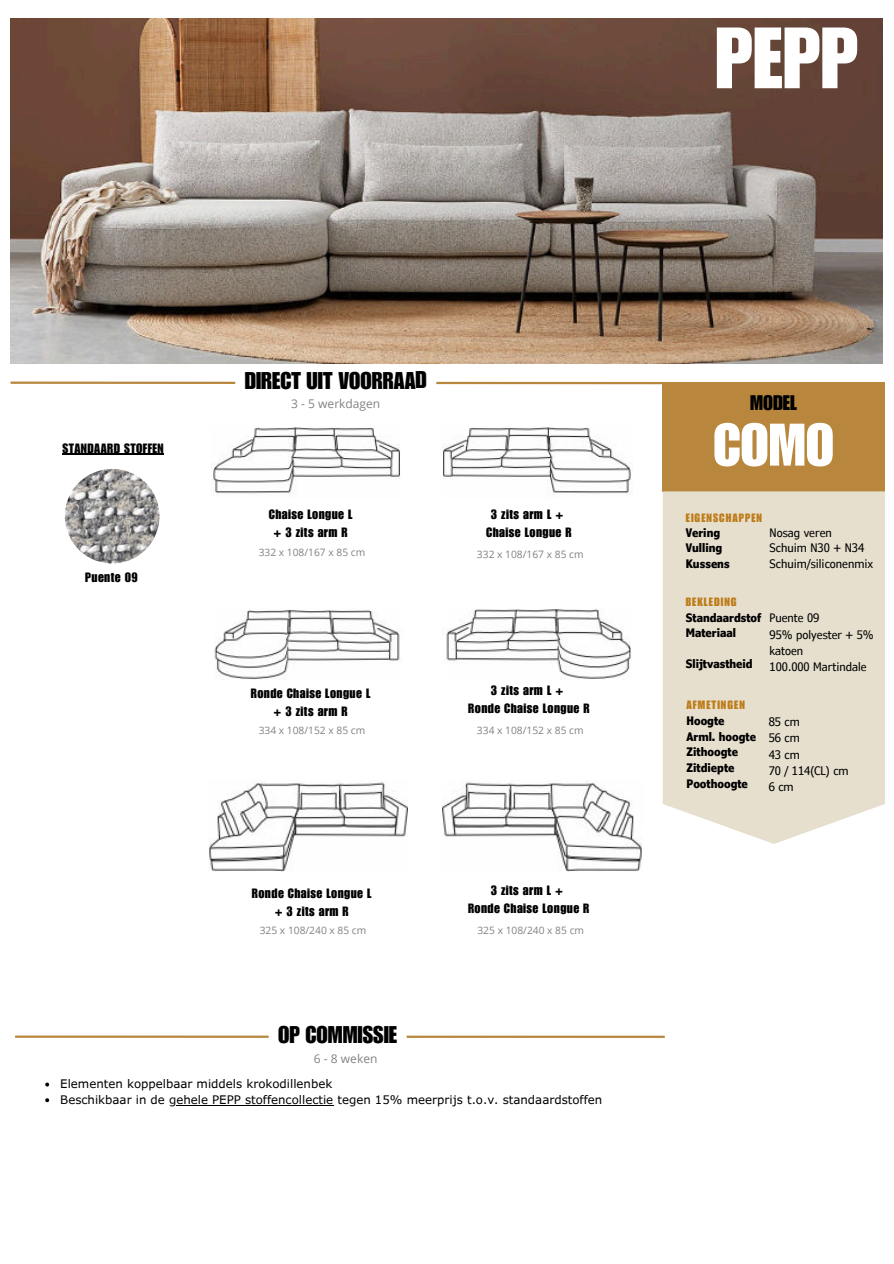
<style>
.page{position:relative;width:894px;height:1264px;background:#fff}
.page>*{position:absolute;margin:0;border:0;box-sizing:border-box;transform-origin:0 0}
.t1{font:85.05px "Impact LT Std";color:#fff}
.t2{font:58.65px "Impact LT Std";color:#fff}
.t3{font:23.55px "Impact LT Std";color:#000}
.t4{font:20.55px "Impact LT Std";color:#000}
.t5{font:13.2px/17.5px "Impact LT Std";letter-spacing:.03em;color:#000;text-align:center}
.t6{font:12px "Open Sans";color:#808285}
.t7{font:11.7px/15.6px "Verdana Pro";color:#000}
.t8{font:condensed 11.7px/16.2px "Verdana Pro";color:#000}
.t9{font:700 condensed 11.7px/15.6px "Verdana Pro";color:#000}
.t10{font:11.7px "Impact LT Std";letter-spacing:.09em;color:#bd7b17}
.t11{font:10.2px "Open Sans";color:#808285}
</style>
<div class="page">
<img style="left:11px;top:18px;width:870px;height:346px">
<hr style="left:11px;top:381px;width:651px;height:3px;background:#b8873d">
<svg style="left:235px;top:381px;width:201px;height:3px"></svg>
<div style="left:662px;top:382px;width:222px;height:110px;background:#b8873d"></div>
<div style="left:662px;top:491px;width:222px;height:352px;background:#e6dfce"></div>
<img style="left:65px;top:469px;width:94px;height:94px;border-radius:50%">
<hr style="left:15px;top:1035px;width:649px;height:2px;background:#b8873d">
<img style="left:446px;top:609px;width:184px;height:70px">
<img style="left:214px;top:610px;width:188px;height:70px">
<img style="left:443px;top:427px;width:189px;height:67px">
<img style="left:211px;top:427px;width:189px;height:67px">
<img style="left:443px;top:781px;width:199px;height:91px">
<img style="left:209px;top:781px;width:198px;height:91px">
<hr style="left:62px;top:454px;width:102px;height:1px;background:#000">
<div style="left:269px;top:1022px;width:137px;height:33px;background:#fff;border-radius:8px"></div>
<svg style="left:45px;top:1082px;width:4px;height:4px"></svg>
<svg style="left:45px;top:1098px;width:4px;height:4px"></svg>
<hr style="left:169px;top:1105px;width:164px;height:1px;background:#000">
<h1 class="t1" style="left:714px;top:9px;width:145px">PEPP</h1>
<h3 class="t3" style="left:244px;top:367px;width:184px">DIRECT UIT VOORRAAD</h3>
<p class="t5" style="left:62px;top:439px;width:103px">STANDAARD STOFFEN</p>
<p class="t5" style="left:85px;top:568px;width:54px">Puente 09</p>
<p class="t6" style="left:291px;top:395px;width:90px">3 - 5 werkdagen</p>
<p class="t5" style="left:269px;top:505px;width:85px">Chaise Longue L + 3 zits arm R</p>
<p class="t11" style="left:258px;top:545px;width:108px">332 x 108/167 x 85 cm</p>
<p class="t5" style="left:251px;top:684px;width:121px">Ronde Chaise Longue L + 3 zits arm R</p>
<p class="t11" style="left:258px;top:723px;width:108px">334 x 108/152 x 85 cm</p>
<p class="t5" style="left:252px;top:884px;width:121px">Ronde Chaise Longue L + 3 zits arm R</p>
<p class="t11" style="left:260px;top:923px;width:108px">325 x 108/240 x 85 cm</p>
<p class="t5" style="left:486px;top:505px;width:87px">3 zits arm L +<br>Chaise Longue R</p>
<p class="t11" style="left:477px;top:547px;width:108px">332 x 108/167 x 85 cm</p>
<p class="t5" style="left:468px;top:681px;width:123px">3 zits arm L +<br>Ronde Chaise Longue R</p>
<p class="t11" style="left:477px;top:723px;width:108px">334 x 108/152 x 85 cm</p>
<p class="t5" style="left:468px;top:881px;width:123px">3 zits arm L +<br>Ronde Chaise Longue R</p>
<p class="t11" style="left:477px;top:923px;width:108px">325 x 108/240 x 85 cm</p>
<h3 class="t3" style="left:278px;top:1020px;width:120px">OP COMMISSIE</h3>
<p class="t6" style="left:314px;top:1050px;width:65px">6 - 8 weken</p>
<p class="t7" style="left:60px;top:1076px;width:543px">Elementen koppelbaar middels krokodillenbek<br>Beschikbaar in de gehele PEPP stoffencollectie tegen 15% meerprijs t.o.v. standaardstoffen</p>
<h3 class="t4" style="left:750px;top:391px;width:48px">MODEL</h3>
<h2 class="t2" style="left:713px;top:411px;width:122px">COMO</h2>
<p class="t10" style="left:685px;top:511px;width:78px">EIGENSCHAPPEN</p>
<p class="t9" style="left:685px;top:524px;width:45px">Vering<br>Vulling<br>Kussens</p>
<p class="t8" style="left:769px;top:524px;width:105px;line-height:15.6px">Nosag veren<br>Schuim N30 + N34<br>Schuim/siliconenmix</p>
<p class="t10" style="left:685px;top:595px;width:52px">BEKLEDING</p>
<p class="t9" style="left:685px;top:609px;width:77px">Standaardstof<br>Materiaal</p>
<p class="t9" style="left:685px;top:656px;width:68px">Slijtvastheid</p>
<p class="t8" style="left:769px;top:610px;width:106px">Puente 09<br>95% polyester + 5% katoen<br>100.000 Martindale</p>
<p class="t10" style="left:686px;top:698px;width:60px">AFMETINGEN</p>
<p class="t9" style="left:686px;top:713px;width:71px">Hoogte<br>Arml. hoogte<br>Zithoogte<br>Zitdiepte<br>Poothoogte</p>
<p class="t8" style="left:768px;top:714px;width:81px">85 cm<br>56 cm<br>43 cm<br>70 / 114(CL) cm<br>6 cm</p>
</div>
